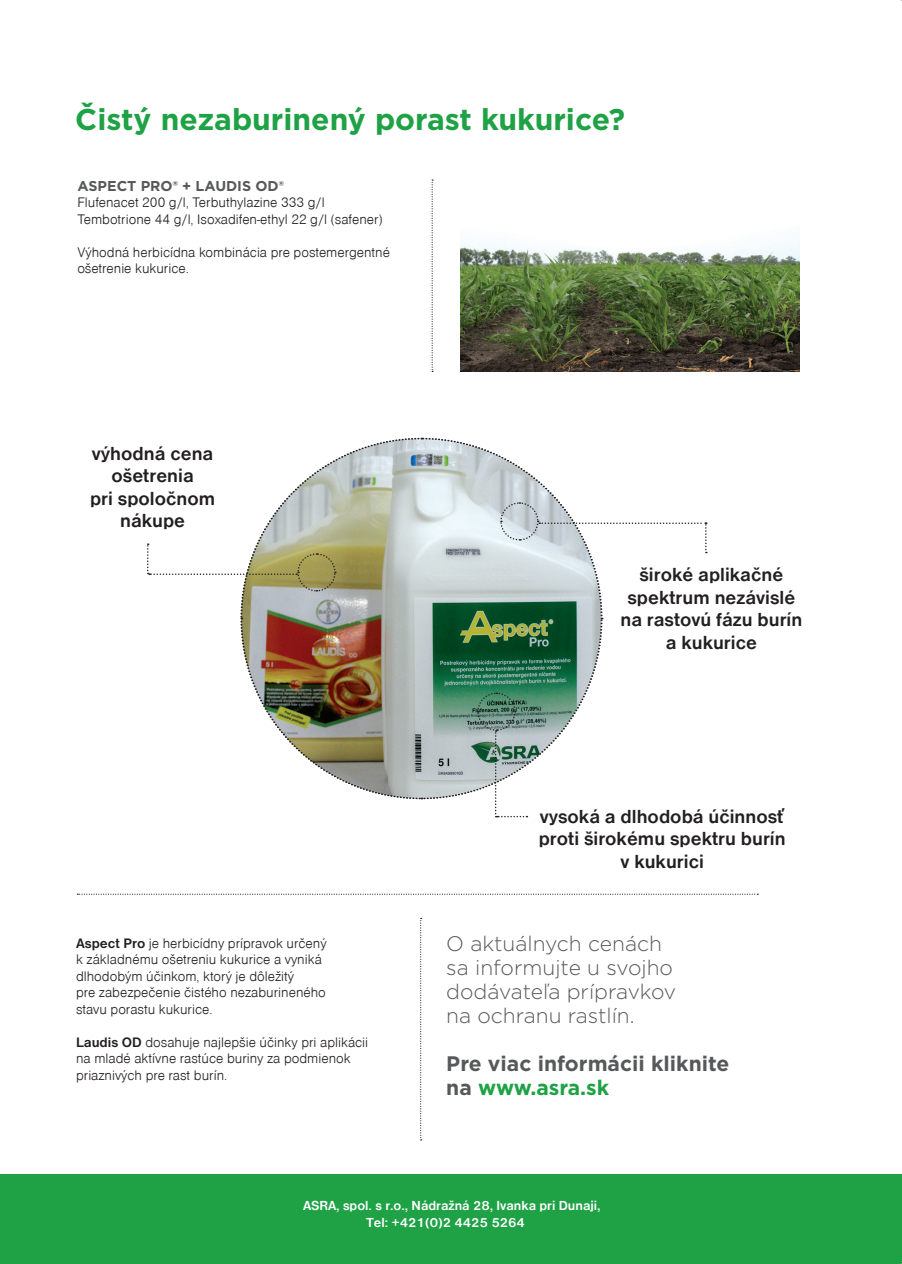
<style>
.page{position:relative;width:902px;height:1264px;background:#fff}
.page>*{position:absolute;margin:0;border:0;box-sizing:border-box;transform-origin:0 0}
.t1{font:700 30px "Gotham";color:#1fa245}
.t2{font:300 21px/24px "Gotham";color:#57585a}
.t3{font:700 21px/24px "Gotham";color:#57585a}
.t4{font:700 19.5px/22.5px "Nimbus Sans DCE";color:#231f20;text-align:center}
.t5{font:300 14.25px/16.5px "Nimbus Sans DCE";color:#231f20}
.t6{font:700 14.25px "Gotham";color:#57585a}
.t7{font:700 13.5px/16.5px "Nimbus Sans DCE";color:#fff}
.s1{font-family:"Nimbus San DCE";font-weight:700}
.s2{color:#1fa245}
</style>
<div class="page">
<div style="left:0;top:1174px;width:901px;height:90px;background:#1fa245"></div>
<img style="left:460px;top:241px;width:339px;height:131px">
<svg style="left:77px;top:894px;width:681px;height:1px"></svg>
<svg style="left:420px;top:918px;width:1px;height:222px"></svg>
<svg style="left:431px;top:179px;width:2px;height:193px"></svg>
<img style="left:147px;top:437px;width:559px;height:380px">
<p class="t1" style="left:75px;top:100px;width:551px">Čistý nezaburinený porast kukurice?</p>
<p class="t6" style="left:77px;top:176px;width:208px">ASPECT PRO® + LAUDIS OD®</p>
<p class="t5" style="left:77px;top:195px;width:249px">Flufenacet 200 g/l, Terbuthylazine 333 g/l</p>
<p class="t5" style="left:77px;top:211px;width:307px">Tembotrione 44 g/l, Isoxadifen-ethyl 22 g/l (safener)</p>
<p class="t5" style="left:77px;top:244px;width:314px">Výhodná herbicídna kombinácia pre postemergentné</p>
<p class="t5" style="left:77px;top:261px;width:113px">ošetrenie kukurice.</p>
<p class="t4" style="left:90px;top:442px;width:126px">výhodná cena ošetrenia<br>pri spoločnom nákupe</p>
<p class="t5" style="left:76px;top:935px;width:252px"><span class="s1">Aspect Pro</span> je herbicídny prípravok určený</p>
<p class="t5" style="left:76px;top:952px;width:247px">k základnému ošetreniu kukurice a vyniká</p>
<p class="t5" style="left:76px;top:968px;width:251px">dlhodobým účinkom, ktorý je dôležitý<br>pre zabezpečenie čistého nezaburineného stavu porastu kukurice.</p>
<p class="t5" style="left:76px;top:1034px;width:293px"><span class="s1">Laudis OD</span> dosahuje najlepšie účinky pri aplikácii na mladé aktívne rastúce buriny za podmienok priaznivých pre rast burín.</p>
<p class="t4" style="left:620px;top:564px;width:183px">široké aplikačné spektrum nezávislé na rastovú fázu burín</p>
<p class="t4" style="left:665px;top:631px;width:93px">a kukurice</p>
<p class="t4" style="left:539px;top:805px;width:246px">vysoká a dlhodobá účinnosť</p>
<p class="t4" style="left:538px;top:828px;width:248px">proti širokému spektru burín</p>
<p class="t4" style="left:620px;top:850px;width:85px">v kukurici</p>
<p class="t2" style="left:446px;top:931px;width:231px">O aktuálnych cenách sa informujte u svojho dodávateľa prípravkov na ochranu rastlín.</p>
<p class="t3" style="left:446px;top:1051px;width:284px">Pre viac informácii kliknite na <span class="s2">www.asra.sk</span></p>
<p class="t7" style="left:366px;top:1198px;width:236px;text-indent:-63px">ASRA, spol. s r.o., Nádražná 28, Ivanka pri Dunaji,<br>Tel: +421(0)2 4425 5264</p>
</div>
